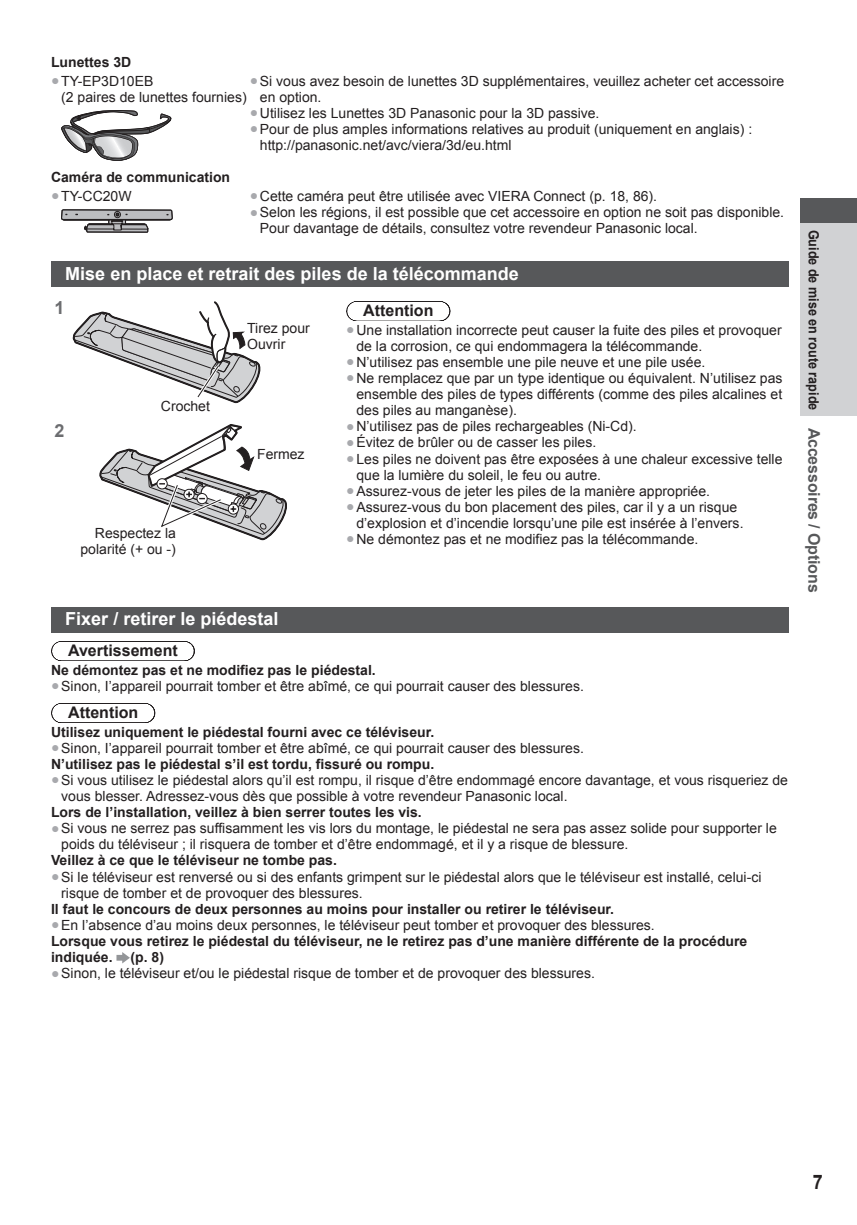
<style>
.page{position:relative;width:857px;height:1225px;background:#fff}
.page>*{position:absolute;margin:0;border:0;box-sizing:border-box;transform-origin:0 0}
.t1{font:700 20px "Arial";color:#231f20;scale:.9 1}
.t2{font:700 18px "Arial";color:#fff}
.t3{font:700 18px "Arial";color:#6c6d70}
.t4{font:700 16px "Arial";color:#231f20}
.t5{font:700 16px "Arial";letter-spacing:-.01em;color:#57585a}
.t6{font:14px/16px "Arial";color:#231f20}
.t7{font:700 14px/16.2px "Arial";color:#231f20}
.t8{font:700 14px "Arial";color:#231f20;scale:.9 1}
.s1{color:#a8a9ad}
.s2{font-weight:700}
.s3{font-weight:400;color:#a8a9ad}
.s4{font-weight:400}
</style>
<div class="page">
<div style="left:799px;top:198px;width:57px;height:25px;background:#57585a"></div>
<div style="left:799px;top:223px;width:57px;height:193px;background:#d1d2d4"></div>
<svg style="left:61px;top:110px;width:110px;height:51px"></svg>
<svg style="left:61px;top:209px;width:111px;height:24px"></svg>
<div style="left:51px;top:261px;width:737px;height:26px;background:#57585a"></div>
<svg style="left:73px;top:301px;width:188px;height:102px"></svg>
<svg style="left:356px;top:301px;width:84px;height:20px"></svg>
<svg style="left:99px;top:424px;width:188px;height:116px"></svg>
<div style="left:51px;top:607px;width:737px;height:25px;background:#57585a"></div>
<svg style="left:61px;top:641px;width:124px;height:20px"></svg>
<svg style="left:61px;top:703px;width:84px;height:20px"></svg>
<svg style="left:116px;top:952px;width:14px;height:11px"></svg>
<p class="t7" style="left:51px;top:54px;width:82px">Lunettes 3D</p>
<p class="t6" style="left:61px;top:73px;width:187px;text-indent:-10px"><span class="s1">●</span>TY-EP3D10EB<br>(2 paires de lunettes fournies)</p>
<p class="t6" style="left:260px;top:73px;width:525px;text-indent:-10px"><span class="s1">●</span>Si vous avez besoin de lunettes 3D supplémentaires, veuillez acheter cet accessoire en option.</p>
<p class="t6" style="left:249px;top:105px;width:351px"><span class="s1">●</span>Utilisez les Lunettes 3D Panasonic pour la 3D passive.</p>
<p class="t6" style="left:260px;top:121px;width:493px;text-indent:-10px"><span class="s1">●</span>Pour de plus amples informations relatives au produit (uniquement en anglais) : http://panasonic.net/avc/viera/3d/eu.html</p>
<p class="t7" style="left:51px;top:169px;width:180px">Caméra de communication</p>
<p class="t6" style="left:51px;top:188px;width:82px"><span class="s1">●</span>TY-CC20W</p>
<p class="t6" style="left:249px;top:188px;width:409px"><span class="s1">●</span>Cette caméra peut être utilisée avec VIERA Connect (p. 18, 86).</p>
<p class="t6" style="left:260px;top:204px;width:525px;text-indent:-10px"><span class="s1">●</span>Selon les régions, il est possible que cet accessoire en option ne soit pas disponible.<br>Pour davantage de détails, consultez votre revendeur Panasonic local.</p>
<p class="t2" style="left:65px;top:264px;width:455px">Mise en place et retrait des piles de la télécommande</p>
<p class="t3" style="left:55px;top:298px;width:12px">1</p>
<p class="t6" style="left:247px;top:320px;width:64px">Tirez pour<br>Ouvrir</p>
<p class="t4" style="left:363px;top:301px;width:72px">Attention</p>
<p class="t6" style="left:356px;top:322px;width:426px;text-indent:-10px"><span class="s1">●</span>Une installation incorrecte peut causer la fuite des piles et provoquer de la corrosion, ce qui endommagera la télécommande.</p>
<p class="t6" style="left:346px;top:354px;width:360px"><span class="s1">●</span>N’utilisez pas ensemble une pile neuve et une pile usée.</p>
<p class="t6" style="left:356px;top:370px;width:427px;text-align:justify;text-indent:-10px"><span class="s1">●</span>Ne remplacez que par un type identique ou équivalent. N’utilisez pas ensemble des piles de types différents (comme des piles alcalines et des piles au manganèse).</p>
<p class="t6" style="left:346px;top:418px;width:292px"><span class="s1">●</span>N’utilisez pas de piles rechargeables (Ni-Cd).</p>
<p class="t6" style="left:346px;top:434px;width:251px"><span class="s1">●</span>Évitez de brûler ou de casser les piles.</p>
<p class="t6" style="left:356px;top:451px;width:427px;text-indent:-10px"><span class="s1">●</span>Les piles ne doivent pas être exposées à une chaleur excessive telle que la lumière du soleil, le feu ou autre.</p>
<p class="t6" style="left:346px;top:483px;width:365px"><span class="s1">●</span>Assurez-vous de jeter les piles de la manière appropriée.</p>
<p class="t6" style="left:356px;top:499px;width:388px;text-indent:-10px"><span class="s1">●</span>Assurez-vous du bon placement des piles, car il y a un risque d’explosion et d’incendie lorsqu’une pile est insérée à l’envers.</p>
<p class="t6" style="left:346px;top:531px;width:353px"><span class="s1">●</span>Ne démontez pas et ne modifiez pas la télécommande.</p>
<p class="t6" style="left:161px;top:398px;width:51px">Crochet</p>
<p class="t3" style="left:55px;top:421px;width:12px">2</p>
<p class="t6" style="left:257px;top:446px;width:49px">Fermez</p>
<p class="t6" style="left:80px;top:525px;width:97px;text-align:right">Respectez la polarité (+ ou -)</p>
<p class="t2" style="left:65px;top:609px;width:215px">Fixer / retirer le piédestal</p>
<p class="t4" style="left:68px;top:641px;width:111px">Avertissement</p>
<p class="t7" style="left:51px;top:661px;width:326px">Ne démontez pas et ne modifiez pas le piédestal.</p>
<p class="t6" style="left:51px;top:678px;width:534px"><span class="s1">●</span>Sinon, I’appareil pourrait tomber et être abîmé, ce qui pourrait causer des blessures.</p>
<p class="t4" style="left:68px;top:703px;width:72px">Attention</p>
<p class="t7" style="left:51px;top:723px;width:384px">Utilisez uniquement le piédestal fourni avec ce téléviseur.</p>
<p class="t6" style="left:51px;top:739px;width:534px"><span class="s1">●</span>Sinon, I’appareil pourrait tomber et être abîmé, ce qui pourrait causer des blessures.<br><span class="s2">N’utilisez pas le piédestal s’il est tordu, fissuré ou rompu.</span></p>
<p class="t6" style="left:61px;top:772px;width:727px;text-indent:-10px"><span class="s1">●</span>Si vous utilisez le piédestal alors qu’il est rompu, il risque d’être endommagé encore davantage, et vous risqueriez de vous blesser. Adressez-vous dès que possible à votre revendeur Panasonic local.</p>
<p class="t7" style="left:51px;top:804px;width:372px">Lors de l’installation, veillez à bien serrer toutes les vis.</p>
<p class="t6" style="left:61px;top:820px;width:716px;text-indent:-10px"><span class="s1">●</span>Si vous ne serrez pas suffisamment les vis lors du montage, le piédestal ne sera pas assez solide pour supporter le poids du téléviseur ; il risquera de tomber et d’être endommagé, et il y a risque de blessure.</p>
<p class="t7" style="left:51px;top:852px;width:287px">Veillez à ce que le téléviseur ne tombe pas.</p>
<p class="t6" style="left:61px;top:868px;width:701px;text-indent:-10px"><span class="s1">●</span>Si le téléviseur est renversé ou si des enfants grimpent sur le piédestal alors que le téléviseur est installé, celui-ci risque de tomber et de provoquer des blessures.</p>
<p class="t7" style="left:51px;top:900px;width:564px">Il faut le concours de deux personnes au moins pour installer ou retirer le téléviseur.</p>
<p class="t7" style="left:51px;top:917px;width:697px"><span class="s3">●</span><span class="s4">En l’absence d’au moins deux personnes, le téléviseur peut tomber et provoquer des blessures.<br></span>Lorsque vous retirez le piédestal du téléviseur, ne le retirez pas d’une manière différente de la procédure indiquée.</p>
<p class="t7" style="left:130px;top:949px;width:35px">(p. 8)</p>
<p class="t6" style="left:51px;top:965px;width:545px"><span class="s1">●</span>Sinon, le téléviseur et/ou le piédestal risque de tomber et de provoquer des blessures.</p>
<p class="t8" style="left:821px;top:229px;width:202px;rotate:90deg">Guide de mise en route rapide</p>
<p class="t5" style="left:822px;top:427px;width:166px;rotate:90deg">Accessoires / Options</p>
<h1 class="t1" style="left:812px;top:1170px;width:13px">7</h1>
</div>
